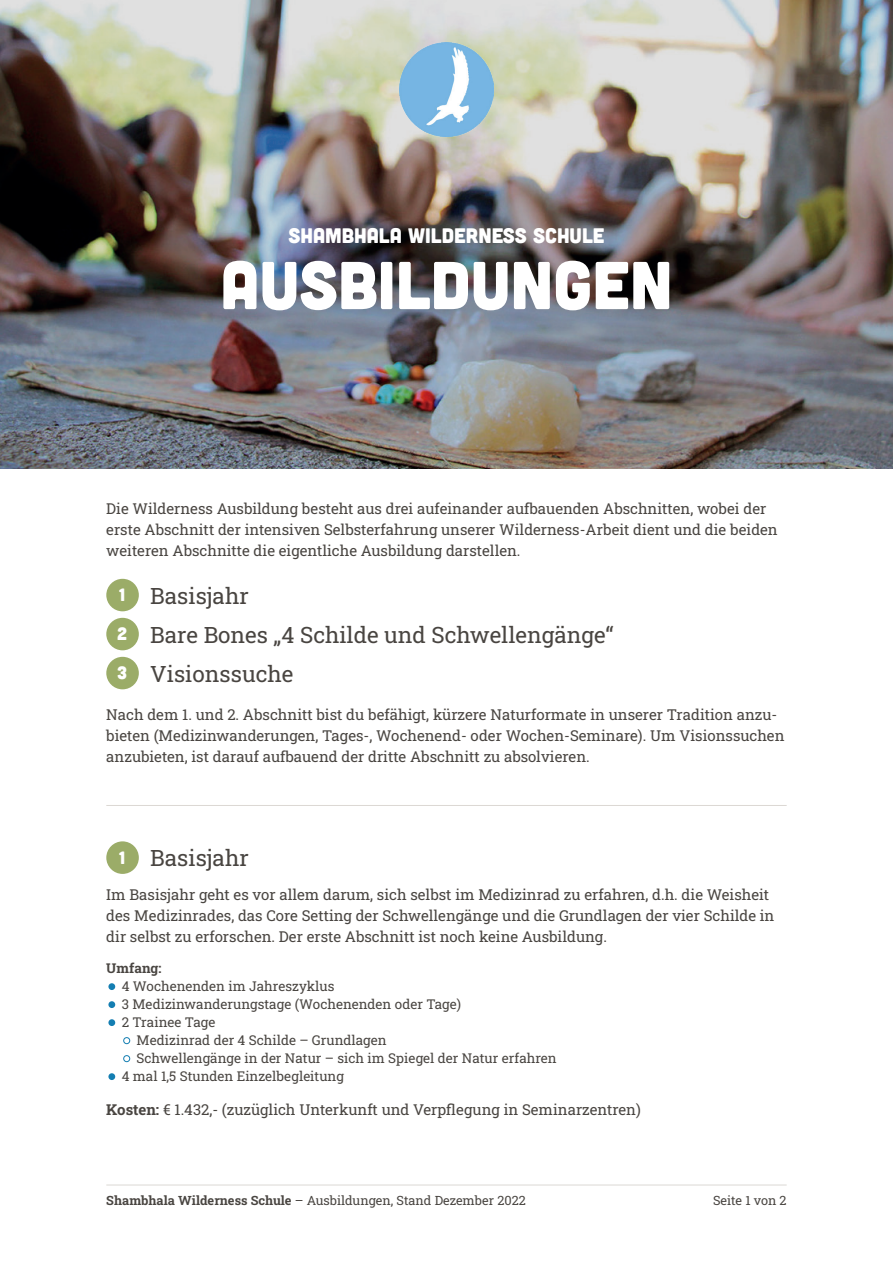
<style>
.page{position:relative;width:893px;height:1263px;background:#fff}
.page>*{position:absolute;margin:0;border:0;box-sizing:border-box;transform-origin:0 0}
.t1{font:67.5px "Cubano";color:#fff}
.t2{font:22.5px/39px "Roboto Slab";color:#494541}
.t3{font:21px "Cubano";color:#fff}
.t4{font:15px/21px "Roboto Slab";color:#494541}
.t5{font:13.5px "Roboto Slab";color:#494541}
.t6{font:700 13.5px "Roboto Slab";color:#494541}
.t7{font:12.75px "Roboto Slab";color:#494541}
.s1{font-family:"Cubano";font-size:17.85px;color:#fff}
.s2{font-weight:700}
</style>
<div class="page">
<hr style="left:106px;top:1184px;width:681px;height:1px;background:#dcd8d4">
<img style="left:0;top:0;width:893px;height:469px">
<img style="left:400px;top:43px;width:93px;height:93px">
<div style="left:106px;top:579px;width:33px;height:32px;background:#9bac68;border-radius:50%"></div>
<div style="left:106px;top:618px;width:33px;height:32px;background:#9bac68;border-radius:50%"></div>
<div style="left:106px;top:657px;width:33px;height:32px;background:#9bac68;border-radius:50%"></div>
<div style="left:106px;top:841px;width:33px;height:33px;background:#9bac68;border-radius:50%"></div>
<div style="left:108px;top:983px;width:7px;height:7px;background:#147eb2;border-radius:50%"></div>
<div style="left:108px;top:1001px;width:7px;height:7px;background:#147eb2;border-radius:50%"></div>
<div style="left:108px;top:1019px;width:7px;height:7px;background:#147eb2;border-radius:50%"></div>
<div style="left:123px;top:1037px;width:7px;height:7px;border:1px solid #147eb2;border-radius:50%"></div>
<div style="left:123px;top:1055px;width:7px;height:7px;border:1px solid #147eb2;border-radius:50%"></div>
<div style="left:108px;top:1073px;width:7px;height:7px;background:#147eb2;border-radius:50%"></div>
<hr style="left:106px;top:805px;width:681px;height:1px;background:#dcd8d4">
<h3 class="t3" style="left:288px;top:222px;width:318px">SHAMBHALA WILDERNESS SCHULE</h3>
<h1 class="t1" style="left:220px;top:242px;width:454px">AUSBILDUNGEN</h1>
<p class="t4" style="left:106px;top:498px;width:673px">Die Wilderness Ausbildung besteht aus drei aufeinander aufbauenden Abschnitten, wobei der erste Abschnitt der intensiven Selbsterfahrung unserer Wilderness-Arbeit dient und die beiden weiteren Abschnitte die eigentliche Ausbildung darstellen.</p>
<h2 class="t2" style="left:117px;top:576px;width:498px"><span class="s1">1</span> Basisjahr<br><span class="s1">2</span> Bare Bones „4 Schilde und Schwellengänge“<br><span class="s1">3</span> Visionssuche</h2>
<p class="t4" style="left:106px;top:703px;width:680px">Nach dem 1. und 2. Abschnitt bist du befähigt, kürzere Naturformate in unserer Tradition anzu&shy;bieten (Medizinwanderungen, Tages-, Wochenend- oder Wochen-Seminare). Um Visionssuchen anzubieten, ist darauf aufbauend der dritte Abschnitt zu absolvieren.</p>
<h2 class="t2" style="left:119px;top:838px;width:132px"><span class="s1">1</span> Basisjahr</h2>
<p class="t4" style="left:106px;top:884px;width:670px">Im Basisjahr geht es vor allem darum, sich selbst im Medizinrad zu erfahren, d.h. die Weisheit des Medizinrades, das Core Setting der Schwellengänge und die Grundlagen der vier Schilde in dir selbst zu erforschen. Der erste Abschnitt ist noch keine Ausbildung.</p>
<p class="t6" style="left:106px;top:959px;width:57px">Umfang:</p>
<p class="t5" style="left:122px;top:977px;width:214px">4 Wochenenden im Jahreszyklus</p>
<p class="t5" style="left:122px;top:995px;width:341px">3 Medizinwanderungstage (Wochenenden oder Tage)</p>
<p class="t5" style="left:122px;top:1013px;width:95px">2 Trainee Tage</p>
<p class="t5" style="left:137px;top:1031px;width:252px">Medizinrad der 4 Schilde – Grundlagen</p>
<p class="t5" style="left:137px;top:1049px;width:422px">Schwellengänge in der Natur – sich im Spiegel der Natur erfahren</p>
<p class="t5" style="left:122px;top:1067px;width:224px">4 mal 1,5 Stunden Einzelbegleitung</p>
<p class="t4" style="left:106px;top:1098px;width:536px"><span class="s2">Kosten:</span> € 1.432,- (zuzüglich Unterkunft und Verpflegung in Seminarzentren)</p>
<p class="t7" style="left:106px;top:1192px;width:421px"><span class="s2">Shambhala Wilderness Schule</span> – Ausbildungen, Stand Dezember 2022</p>
<p class="t7" style="left:713px;top:1192px;width:75px">Seite 1 von 2</p>
</div>
